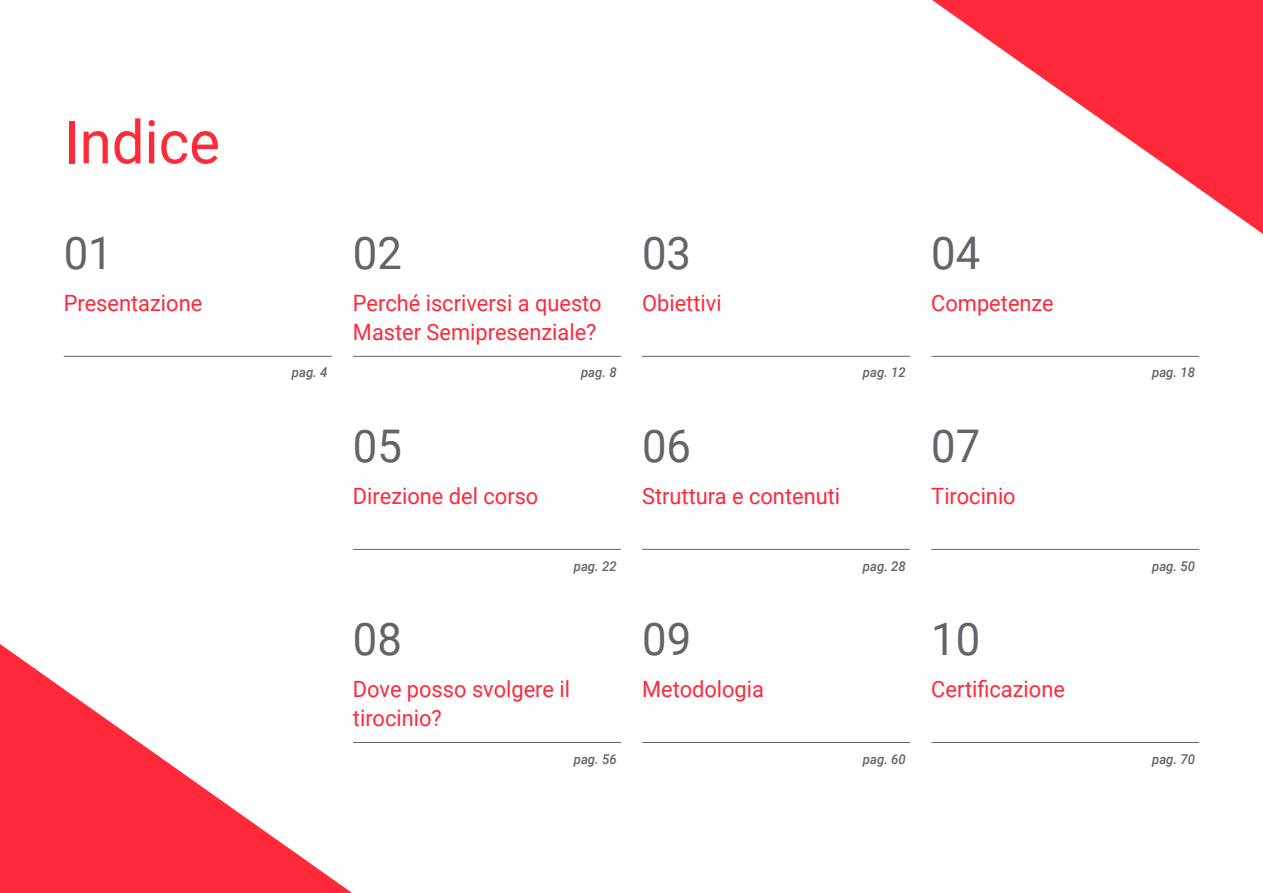
<style>
.page{position:relative;width:1263px;height:893px;background:#fff}
.page>*{position:absolute;margin:0;border:0;box-sizing:border-box;transform-origin:0 0}
.t1{font:60px "Roboto";color:#ff293a}
.t2{font:45px "Roboto";color:#61646a}
.t3{font:22.5px/28.5px "Roboto";color:#ff293a}
.t4{font:italic 500 13.5px "Roboto";color:#61646a}
</style>
<div class="page">
<svg style="left:0;top:644px;width:352px;height:249px"></svg>
<svg style="left:932px;top:0;width:331px;height:234px"></svg>
<hr style="left:353px;top:356px;width:268px;height:1px;background:#61646a">
<hr style="left:64px;top:356px;width:268px;height:1px;background:#61646a">
<hr style="left:642px;top:356px;width:268px;height:1px;background:#61646a">
<hr style="left:931px;top:356px;width:268px;height:1px;background:#61646a">
<hr style="left:642px;top:549px;width:268px;height:1px;background:#61646a">
<hr style="left:353px;top:549px;width:268px;height:1px;background:#61646a">
<hr style="left:931px;top:549px;width:268px;height:1px;background:#61646a">
<hr style="left:353px;top:742px;width:268px;height:1px;background:#61646a">
<hr style="left:642px;top:742px;width:268px;height:1px;background:#61646a">
<hr style="left:931px;top:742px;width:268px;height:1px;background:#61646a">
<h1 class="t1" style="left:64px;top:100px;width:158px">Indice</h1>
<h2 class="t2" style="left:64px;top:221px;width:51px">01</h2>
<p class="t3" style="left:64px;top:288px;width:140px">Presentazione</p>
<h2 class="t2" style="left:353px;top:221px;width:51px">02</h2>
<h2 class="t2" style="left:642px;top:221px;width:51px">03</h2>
<h2 class="t2" style="left:931px;top:221px;width:51px">04</h2>
<p class="t3" style="left:353px;top:288px;width:250px">Perché iscriversi a questo<br>Master Semipresenziale?</p>
<p class="t3" style="left:642px;top:288px;width:81px">Obiettivi</p>
<p class="t3" style="left:931px;top:288px;width:124px">Competenze</p>
<p class="t4" style="left:292px;top:363px;width:37px">pag. 4</p>
<p class="t4" style="left:581px;top:363px;width:37px">pag. 8</p>
<p class="t4" style="left:863px;top:363px;width:44px">pag. 12</p>
<p class="t4" style="left:1152px;top:363px;width:44px">pag. 18</p>
<h2 class="t2" style="left:353px;top:414px;width:51px">05</h2>
<h2 class="t2" style="left:642px;top:414px;width:51px">06</h2>
<h2 class="t2" style="left:931px;top:414px;width:51px">07</h2>
<p class="t3" style="left:353px;top:481px;width:187px">Direzione del corso</p>
<p class="t3" style="left:642px;top:481px;width:200px">Struttura e contenuti</p>
<p class="t3" style="left:931px;top:481px;width:86px">Tirocinio</p>
<p class="t4" style="left:574px;top:556px;width:44px">pag. 22</p>
<p class="t4" style="left:863px;top:556px;width:44px">pag. 28</p>
<p class="t4" style="left:1152px;top:556px;width:44px">pag. 50</p>
<h2 class="t2" style="left:353px;top:607px;width:51px">08</h2>
<h2 class="t2" style="left:642px;top:607px;width:51px">09</h2>
<h2 class="t2" style="left:931px;top:607px;width:51px">10</h2>
<p class="t3" style="left:353px;top:674px;width:219px">Dove posso svolgere il</p>
<p class="t3" style="left:642px;top:674px;width:123px">Metodologia</p>
<p class="t3" style="left:353px;top:703px;width:90px">tirocinio?</p>
<p class="t3" style="left:931px;top:674px;width:135px">Certificazione</p>
<p class="t4" style="left:574px;top:749px;width:44px">pag. 56</p>
<p class="t4" style="left:863px;top:749px;width:44px">pag. 60</p>
<p class="t4" style="left:1152px;top:749px;width:44px">pag. 70</p>
</div>
